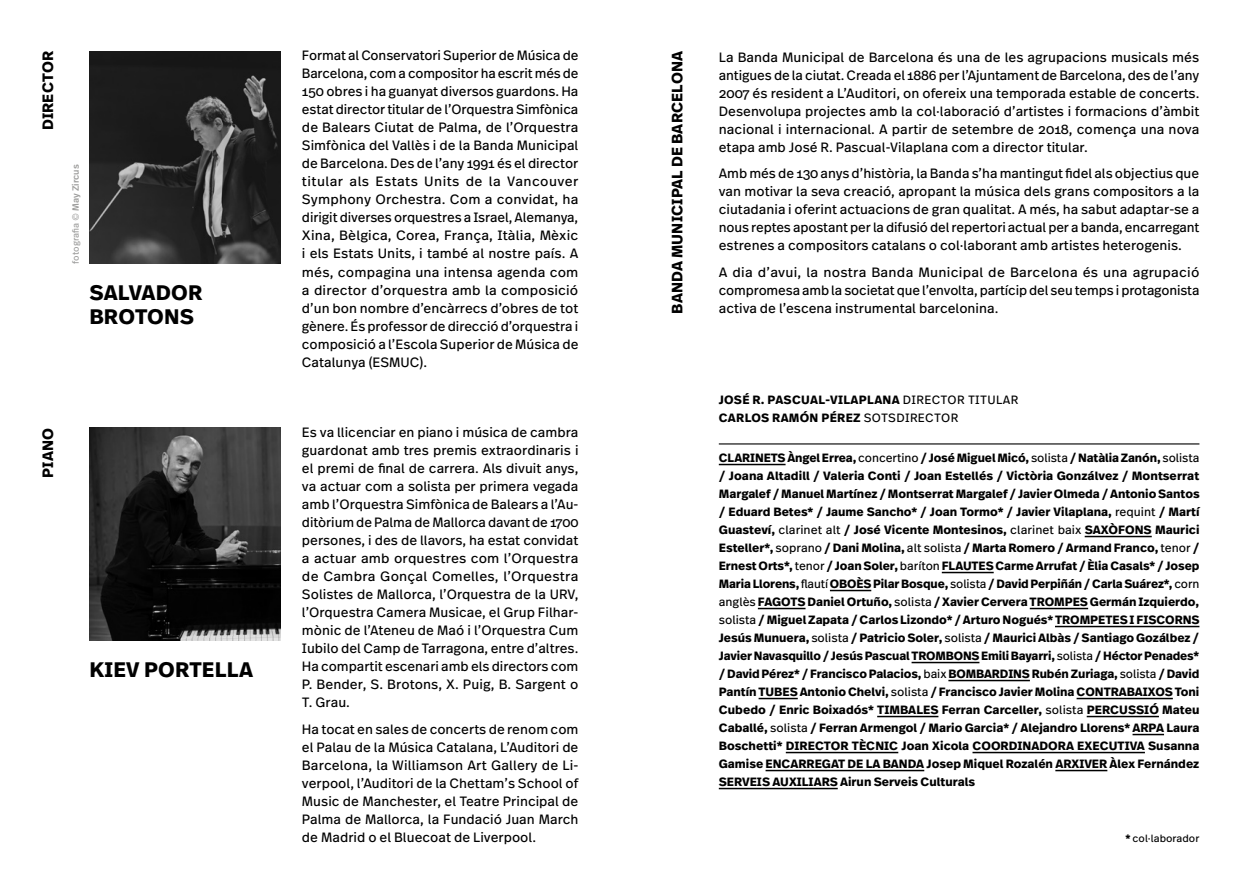
<style>
.page{position:relative;width:1259px;height:893px;background:#fff}
.page>*{position:absolute;margin:0;border:0;box-sizing:border-box;transform-origin:0 0}
.t1{font:700 21px/24px "Real Text Pro";letter-spacing:.01em;color:#000}
.t2{font:700 15px "Real Text Pro";letter-spacing:.01em;color:#000}
.t3{font:13.5px/18px "Real Text Pro";color:#000;text-align:justify}
.t4{font:700 12px/18px "Real Text Pro";color:#000;text-align:justify}
.t5{font:700 12px/18px "Real Text Pro";letter-spacing:.025em;color:#000}
.t6{font:10.5px "Real Text Pro";color:#000}
.t7{font:9px "Real Text Pro";color:#9d9d9c}
.s1{font-weight:500}
.s2{font-weight:400}
.s3{font-weight:700}
</style>
<div class="page">
<img style="left:89px;top:428px;width:192px;height:213px">
<img style="left:89px;top:51px;width:192px;height:213px">
<hr style="left:719px;top:443px;width:480px;height:1px;background:#000">
<hr style="left:719px;top:464px;width:66px;height:1px;background:#000">
<hr style="left:1084px;top:536px;width:67px;height:1px;background:#000">
<hr style="left:941px;top:572px;width:52px;height:1px;background:#000">
<hr style="left:830px;top:590px;width:41px;height:1px;background:#000">
<hr style="left:758px;top:608px;width:47px;height:1px;background:#000">
<hr style="left:1029px;top:608px;width:59px;height:1px;background:#000">
<hr style="left:1055px;top:626px;width:144px;height:1px;background:#000">
<hr style="left:911px;top:662px;width:68px;height:1px;background:#000">
<hr style="left:948px;top:680px;width:82px;height:1px;background:#000">
<hr style="left:758px;top:698px;width:40px;height:1px;background:#000">
<hr style="left:1076px;top:698px;width:96px;height:1px;background:#000">
<hr style="left:877px;top:716px;width:61px;height:1px;background:#000">
<hr style="left:1086px;top:716px;width:73px;height:1px;background:#000">
<hr style="left:1132px;top:734px;width:32px;height:1px;background:#000">
<hr style="left:786px;top:752px;width:112px;height:1px;background:#000">
<hr style="left:972px;top:752px;width:173px;height:1px;background:#000">
<hr style="left:765px;top:770px;width:159px;height:1px;background:#000">
<hr style="left:1055px;top:770px;width:52px;height:1px;background:#000">
<hr style="left:719px;top:788px;width:118px;height:1px;background:#000">
<p class="t2" style="left:37px;top:130px;width:81px;rotate:-90deg">DIRECTOR</p>
<p class="t7" style="left:69px;top:264px;width:101px;rotate:-90deg">fotografia © <span class="s1">May Zircus</span></p>
<h1 class="t1" style="left:89px;top:280px;width:114px">SALVADOR<br>BROTONS</h1>
<p class="t2" style="left:37px;top:478px;width:51px;rotate:-90deg">PIANO</p>
<h1 class="t1" style="left:89px;top:657px;width:165px">KIEV PORTELLA</h1>
<p class="t3" style="left:302px;top:46px;width:278px">Format al Conservatori Superior de Música de Barcelona, com a compositor ha escrit més de 150 obres i ha guanyat diversos guardons. Ha estat director titular de l’Orquestra Simfònica de Balears Ciutat de Palma, de l’Orquestra Simfònica del Vallès i de la Banda Municipal de Barcelona. Des de l’any 1991 és el director titular als Estats Units de la Vancouver Symphony Orchestra. Com a convidat, ha dirigit diverses orquestres a Israel, Alemanya, Xina, Bèlgica, Corea, França, Itàlia, Mèxic i els Estats Units, i també al nostre país. A més, compagina una intensa agenda com a director d’orquestra amb la composició d’un bon nombre d’encàrrecs d’obres de tot gènere. És professor de direcció d’orquestra i composició a l’Escola Superior de Música de Catalunya (ESMUC).</p>
<p class="t3" style="left:302px;top:423px;width:278px">Es va llicenciar en piano i música de cambra guardonat amb tres premis extraordinaris i el premi de final de carrera. Als divuit anys, va actuar com a solista per primera vegada amb l’Orquestra Simfònica de Balears a l’Au&shy;ditòrium de Palma de Mallorca davant de 1700 persones, i des de llavors, ha estat convidat a actuar amb orquestres com l’Orquestra de Cambra Gonçal Comelles, l’Orquestra Solistes de Mallorca, l’Orquestra de la URV, l’Orquestra Camera Musicae, el Grup Filhar&shy;mònic de l’Ateneu de Maó i l’Orquestra Cum Iubilo del Camp de Tarragona, entre d’altres.<br>Ha compartit escenari amb els directors com P. Bender, S. Brotons, X. Puig, B. Sargent o T. Grau.</p>
<p class="t3" style="left:302px;top:720px;width:278px">Ha tocat en sales de concerts de renom com el Palau de la Música Catalana, L’Auditori de Barcelona, la Williamson Art Gallery de Li&shy;verpool, l’Auditori de la Chettam’s School of Music de Manchester, el Teatre Principal de Palma de Mallorca, la Fundació Juan March de Madrid o el Bluecoat de Liverpool.</p>
<p class="t2" style="left:666px;top:314px;width:264px;rotate:-90deg">BANDA MUNICIPAL DE BARCELONA</p>
<p class="t3" style="left:719px;top:48px;width:482px">La Banda Municipal de Barcelona és una de les agrupacions musicals més antigues de la ciutat. Creada el 1886 per l’Ajuntament de Barcelona, des de l’any 2007 és resident a L’Auditori, on ofereix una temporada estable de concerts.<br>Desenvolupa projectes amb la col·laboració d’artistes i formacions d’àmbit nacional i internacional. A partir de setembre de 2018, comença una nova etapa amb José R. Pascual-Vilaplana com a director titular.</p>
<p class="t3" style="left:719px;top:164px;width:482px">Amb més de 130 anys d’història, la Banda s’ha mantingut fidel als objectius que van motivar la seva creació, apropant la música dels grans compositors a la ciutadania i oferint actuacions de gran qualitat. A més, ha sabut adaptar-se a nous reptes apostant per la difusió del repertori actual per a banda, encarregant estrenes a compositors catalans o col·laborant amb artistes heterogenis.</p>
<p class="t3" style="left:719px;top:263px;width:482px">A dia d’avui, la nostra Banda Municipal de Barcelona és una agrupació compromesa amb la societat que l’envolta, partícip del seu temps i protagonista activa de l’escena instrumental barcelonina.</p>
<p class="t5" style="left:719px;top:391px;width:301px">JOSÉ R. PASCUAL-VILAPLANA <span class="s2">DIRECTOR TITULAR<br></span>CARLOS RAMÓN PÉREZ <span class="s2">SOTSDIRECTOR</span></p>
<p class="t4" style="left:719px;top:448px;width:482px">CLARINETS Àngel Errea, <span class="s2">concertino</span> / José Miguel Micó, <span class="s2">solista</span> / Natàlia Zanón, <span class="s2">solista </span>/ Joana Altadill / Valeria Conti / Joan Estellés / Victòria Gonzálvez / Montserrat Margalef / Manuel Martínez / Montserrat Margalef / Javier Olmeda / Antonio Santos / Eduard Betes* / Jaume Sancho* / Joan Tormo* / Javier Vilaplana, <span class="s2">requint</span> / Martí Guasteví, <span class="s2">clarinet alt</span> / José Vicente Montesinos, <span class="s2">clarinet baix</span> SAXÒFONS Maurici Esteller*, <span class="s2">soprano</span> / Dani Molina, <span class="s2">alt solista</span> / Marta Romero / Armand Franco, <span class="s2">tenor</span> / Ernest Orts*, <span class="s2">tenor</span> / Joan Soler, <span class="s2">baríton</span> FLAUTES Carme Arrufat / Èlia Casals* / Josep Maria Llorens, <span class="s2">flautí</span>OBOÈS Pilar Bosque, <span class="s2">solista</span> / David Perpiñán / Carla Suárez*, <span class="s2">corn anglès</span> FAGOTS Daniel Ortuño, <span class="s2">solista</span> / Xavier Cervera TROMPES Germán Izquierdo, <span class="s2">solista</span> / Miguel Zapata / Carlos Lizondo* / Arturo Nogués* TROMPETES I FISCORNS Jesús Munuera, <span class="s2">solista</span> / Patricio Soler, <span class="s2">solista</span> / Maurici Albàs / Santiago Gozálbez / Javier Navasquillo / Jesús Pascual TROMBONS Emili Bayarri, <span class="s2">solista</span> / Héctor Penades* / David Pérez* / Francisco Palacios, <span class="s2">baix</span> BOMBARDINS Rubén Zuriaga, <span class="s2">solista</span> / David Pantín TUBES Antonio Chelvi, <span class="s2">solista</span> / Francisco Javier Molina CONTRABAIXOS Toni Cubedo / Enric Boixadós* TIMBALES Ferran Carceller, <span class="s2">solista</span> PERCUSSIÓ Mateu Caballé, <span class="s2">solista</span> / Ferran Armengol / Mario Garcia* / Alejandro Llorens* ARPA Laura Boschetti* DIRECTOR TÈCNIC Joan Xicola COORDINADORA EXECUTIVA Susanna Gamise ENCARREGAT DE LA BANDA Josep Miquel Rozalén ARXIVER Àlex Fernández SERVEIS AUXILIARS Airun Serveis Culturals</p>
<p class="t6" style="left:1125px;top:831px;width:76px"><span class="s3">*</span> col·laborador</p>
</div>
